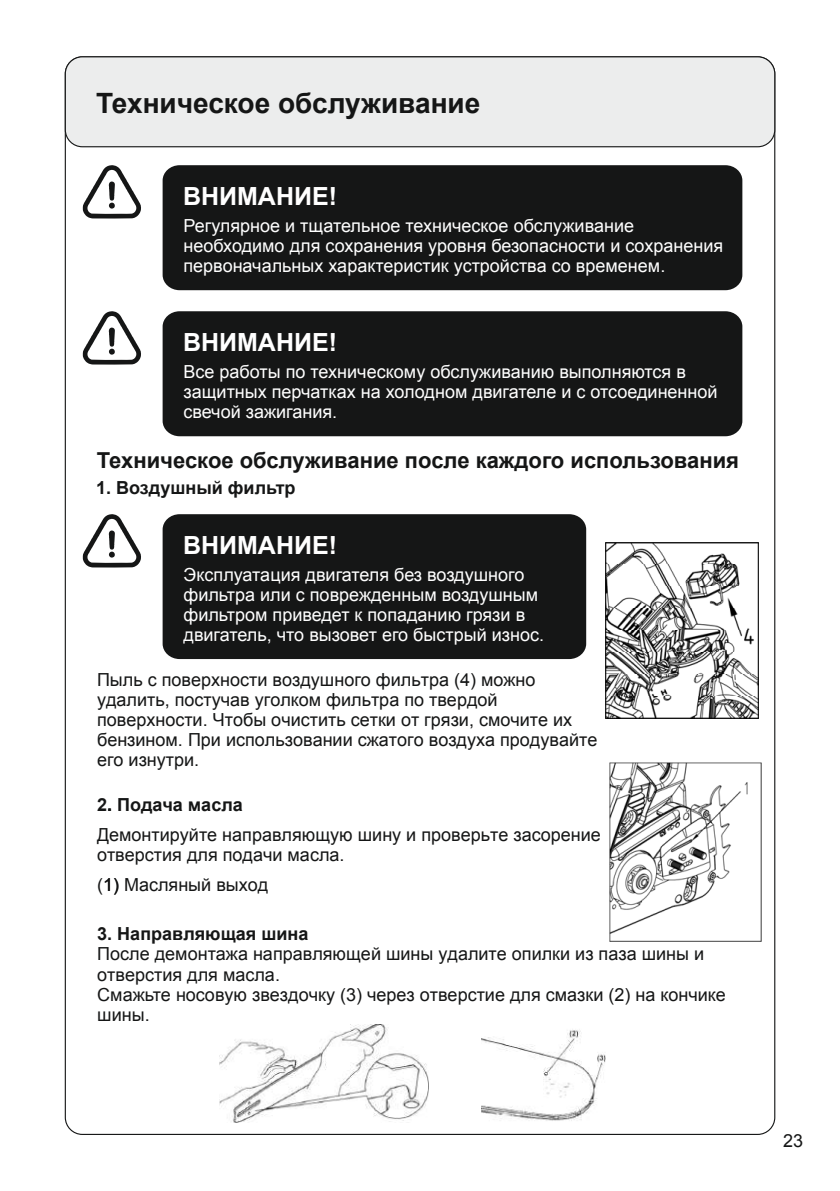
<style>
.page{position:relative;width:840px;height:1191px;background:#fff}
.page>*{position:absolute;margin:0;border:0;box-sizing:border-box;transform-origin:0 0}
.t1{font:700 28px "Arial";color:#151616}
.t2{font:700 25px "Arial";color:#fff}
.t3{font:700 22px "Arial";color:#151616}
.t4{font:18px/20.2px "Arial";color:#151616}
.t5{font:18px/20.2px "Arial";color:#fff}
.t6{font:700 18px "Arial";color:#151616}
.t7{font:16px "Arial";color:rgb(0 0 0/0)}
</style>
<div class="page">
<div style="left:65px;top:57px;width:709px;height:90px;background:#eceded;border-radius:17px"></div>
<div style="left:65px;top:56px;width:709px;height:91px;border:1px solid #151616;border-radius:17px"></div>
<div style="left:162px;top:165px;width:580px;height:125px;background:#151616;border-radius:16px"></div>
<svg style="left:83px;top:165px;width:58px;height:54px"></svg>
<div style="left:162px;top:311px;width:580px;height:125px;background:#151616;border-radius:16px"></div>
<svg style="left:83px;top:311px;width:58px;height:54px"></svg>
<div style="left:162px;top:514px;width:424px;height:145px;background:#151616;border-radius:16px"></div>
<svg style="left:83px;top:514px;width:58px;height:53px"></svg>
<img style="left:609px;top:762px;width:151px;height:179px">
<img style="left:219px;top:1024px;width:209px;height:98px">
<img style="left:481px;top:1029px;width:124px;height:92px">
<img style="left:605px;top:542px;width:153px;height:176px">
<h1 class="t1" style="left:96px;top:85px;width:385px">Техническое обслуживание</h1>
<h2 class="t2" style="left:183px;top:180px;width:155px">ВНИМАНИЕ!</h2>
<p class="t5" style="left:183px;top:216px;width:541px">Регулярное и тщательное техническое обслуживание необходимо для сохранения уровня безопасности и сохранения первоначальных характеристик устройства со временем.</p>
<h2 class="t2" style="left:183px;top:326px;width:155px">ВНИМАНИЕ!</h2>
<p class="t5" style="left:183px;top:362px;width:535px">Все работы по техническому обслуживанию выполняются в защитных перчатках на холодном двигателе и с отсоединенной свечой зажигания.</p>
<p class="t3" style="left:97px;top:446px;width:643px">Техническое обслуживание после каждого использования</p>
<p class="t6" style="left:96px;top:476px;width:201px">1. Воздушный фильтр</p>
<h2 class="t2" style="left:183px;top:529px;width:155px">ВНИМАНИЕ!</h2>
<p class="t5" style="left:183px;top:565px;width:362px">Эксплуатация двигателя без воздушного фильтра или с поврежденным воздушным фильтром приведет к попаданию грязи в двигатель, что вызовет его быстрый износ.</p>
<p class="t4" style="left:97px;top:669px;width:501px">Пыль с поверхности воздушного фильтра (4) можно удалить, постучав уголком фильтра по твердой поверхности. Чтобы очистить сетки от грязи, смочите их бензином. При использовании сжатого воздуха продувайте его изнутри.</p>
<p class="t6" style="left:97px;top:792px;width:147px">2. Подача масла</p>
<p class="t4" style="left:97px;top:824px;width:505px">Демонтируйте направляющую шину и проверьте засорение отверстия для подачи масла.</p>
<p class="t4" style="left:97px;top:874px;width:173px">(1) Масляный выход</p>
<p class="t6" style="left:97px;top:922px;width:212px">3. Направляющая шина</p>
<p class="t4" style="left:97px;top:944px;width:629px">После демонтажа направляющей шины удалите опилки из паза шины и отверстия для масла.<br>Смажьте носовую звездочку (3) через отверстие для смазки (2) на кончике шины.</p>
<p class="t7" style="left:417px;top:585px;width:6px">.</p>
<p class="t4" style="left:782px;top:1130px;width:22px">23</p>
</div>
